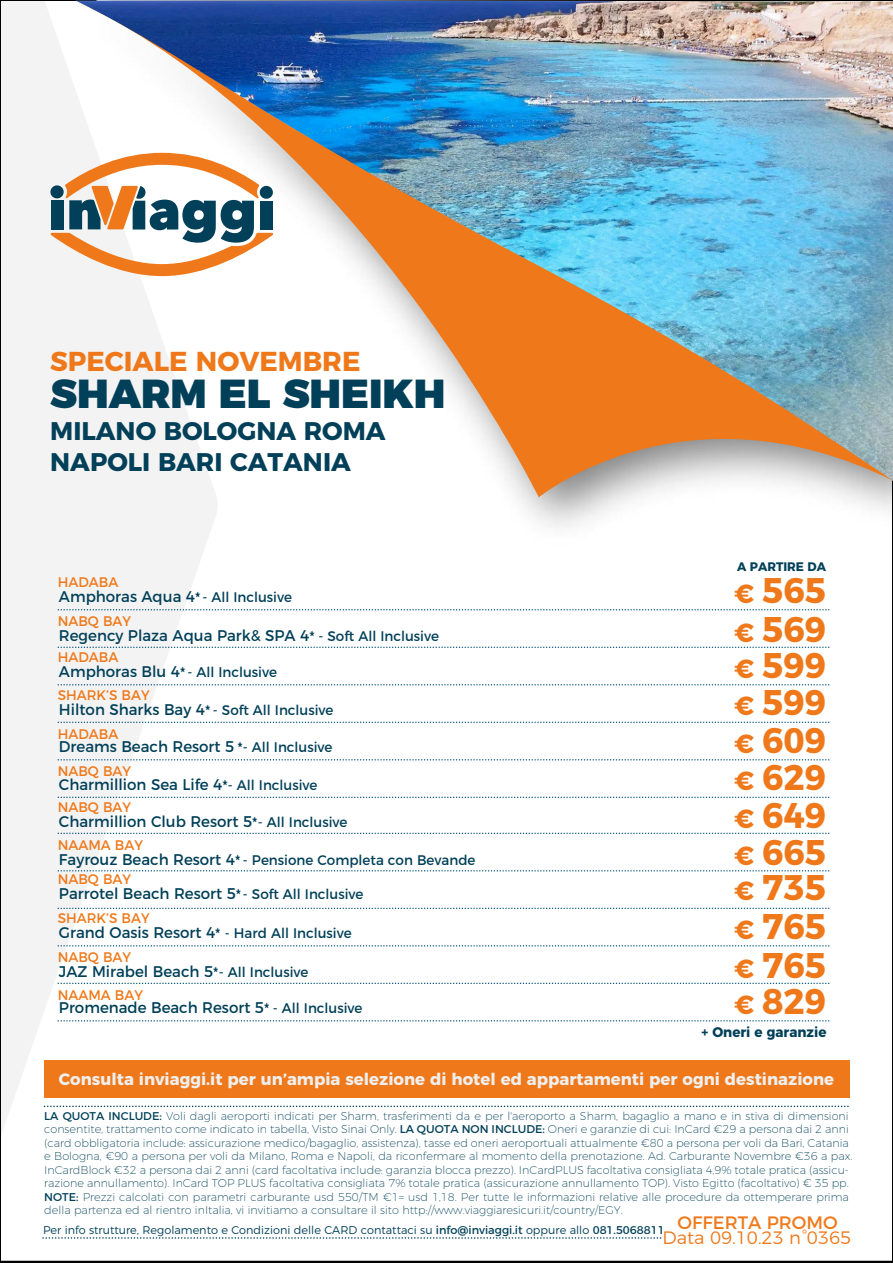
<style>
.page{position:relative;width:893px;height:1263px;background:#fff}
.page>*{position:absolute;margin:0;border:0;box-sizing:border-box;transform-origin:0 0}
.t1{font:900 40.5px "Montserrat";color:#014058}
.t2{font:700 35.55px "Montserrat";color:#ef791a}
.t3{font:700 27.3px "Montserrat";color:#ef791a}
.t4{font:700 26.25px "Montserrat";color:#ef791a}
.t5{font:700 25.5px/30.6px "Montserrat";color:#014058}
.t6{font:300 18px "Montserrat";color:#ef791a}
.t7{font:18px "Montserrat";color:#ef791a}
.t8{font:700 16.5px "Montserrat";color:#efefef}
.t9{font:15.45px "Montserrat";color:#014058}
.t10{font:13.95px/15.3px "Montserrat";color:#014058}
.t11{font:13.95px "Montserrat";color:#ef791a}
.t12{font:700 13.95px "Montserrat";color:#014058}
.t13{font:700 12.45px "Montserrat";color:#014058}
.t14{font:200 11.25px/13.5px "Montserrat";color:#014058}
.t15{font:300 11.25px "Montserrat";color:#014058}
.s1{font-family:"Berlin Sans FB"}
.s2{font-size:13.95px}
.s3{font-size:26.25px}
.s4{color:#ef791a}
.s5{font-size:15.45px}
.s6{font-family:"Berlin Sans FB";font-size:15.45px}
.s7{font-weight:400}
</style>
<div class="page">
<svg style="left:0;top:0;width:218px;height:1177px"></svg>
<img style="left:35px;top:0;width:858px;height:569px">
<svg style="left:76px;top:481px;width:817px;height:16px"></svg>
<img style="left:76px;top:1px;width:817px;height:480px">
<svg style="left:50px;top:153px;width:224px;height:123px"></svg>
<svg style="left:58px;top:609px;width:772px;height:1px"></svg>
<div style="left:45px;top:1060px;width:805px;height:38px;background:#ef791a"></div>
<svg style="left:43px;top:1237px;width:619px;height:2px"></svg>
<svg style="left:45px;top:1105px;width:804px;height:2px"></svg>
<svg style="left:58px;top:647px;width:772px;height:1px"></svg>
<svg style="left:58px;top:684px;width:772px;height:1px"></svg>
<svg style="left:58px;top:722px;width:772px;height:1px"></svg>
<svg style="left:58px;top:759px;width:772px;height:1px"></svg>
<svg style="left:58px;top:833px;width:772px;height:1px"></svg>
<svg style="left:58px;top:870px;width:772px;height:1px"></svg>
<svg style="left:58px;top:908px;width:772px;height:1px"></svg>
<svg style="left:58px;top:945px;width:772px;height:1px"></svg>
<svg style="left:58px;top:983px;width:772px;height:1px"></svg>
<svg style="left:58px;top:1020px;width:772px;height:1px"></svg>
<svg style="left:58px;top:797px;width:772px;height:1px"></svg>
<h3 class="t3" style="left:50px;top:339px;width:312px">SPECIALE NOVEMBRE</h3>
<h1 class="t1" style="left:50px;top:360px;width:397px">SHARM EL SHEIKH</h1>
<h3 class="t5" style="left:50px;top:414px;width:337px">MILANO BOLOGNA ROMA<br>NAPOLI BARI CATANIA</h3>
<p class="t11" style="left:58px;top:571px;width:62px">HADABA</p>
<h3 class="t9" style="left:59px;top:584px;width:235px">Amphoras Aqua 4<span class="s1">*</span><span class="s2">- All Inclusive</span></h3>
<p class="t11" style="left:58px;top:610px;width:75px">NABQ BAY</p>
<h3 class="t9" style="left:59px;top:623px;width:382px">Regency Plaza Aqua Park&amp; SPA 4<span class="s1">*</span> <span class="s2">- Soft All Inclusive</span></h3>
<p class="t13" style="left:737px;top:557px;width:91px">A PARTIRE DA</p>
<h2 class="t2" style="left:734px;top:561px;width:93px"><span class="s3">€</span> 565</h2>
<h2 class="t2" style="left:734px;top:600px;width:93px"><span class="s3">€</span> 569</h2>
<p class="t10" style="left:58px;top:648px;width:221px"><span class="s4">HADABA<br></span><span class="s5">Amphoras Blu 4</span><span class="s6">*</span>- All Inclusive</p>
<h2 class="t2" style="left:734px;top:636px;width:93px"><span class="s3">€</span> 599</h2>
<p class="t10" style="left:58px;top:686px;width:277px"><span class="s4">SHARK’S BAY<br></span><span class="s5">Hilton Sharks Bay 4</span><span class="s6">*</span> - Soft All Inclusive</p>
<h2 class="t2" style="left:734px;top:673px;width:93px"><span class="s3">€</span> 599</h2>
<p class="t11" style="left:58px;top:722px;width:62px">HADABA</p>
<h3 class="t9" style="left:59px;top:734px;width:275px">Dreams Beach Resort 5 <span class="s1">*</span><span class="s2">- All Inclusive</span></h3>
<h2 class="t2" style="left:734px;top:711px;width:93px"><span class="s3">€</span> 609</h2>
<p class="t11" style="left:58px;top:760px;width:75px">NABQ BAY</p>
<h3 class="t9" style="left:59px;top:809px;width:290px">Charmillion Club Resort 5<span class="s1">*</span><span class="s2">- All Inclusive</span></h3>
<h3 class="t9" style="left:59px;top:772px;width:260px">Charmillion Sea Life 4<span class="s1">*</span><span class="s2">- All Inclusive</span></h3>
<p class="t11" style="left:58px;top:796px;width:75px">NABQ BAY</p>
<h2 class="t2" style="left:734px;top:748px;width:93px"><span class="s3">€</span> 629</h2>
<h2 class="t2" style="left:734px;top:786px;width:93px"><span class="s3">€</span> 649</h2>
<p class="t10" style="left:58px;top:836px;width:419px"><span class="s4">NAAMA BAY<br></span><span class="s5">Fayrouz Beach Resort 4</span><span class="s6">*</span> - Pensione Completa con Bevande</p>
<h2 class="t2" style="left:734px;top:823px;width:93px"><span class="s3">€</span> 665</h2>
<p class="t11" style="left:58px;top:868px;width:75px">NABQ BAY</p>
<h3 class="t9" style="left:59px;top:881px;width:306px">Parrotel Beach Resort 5<span class="s1">*</span><span class="s2">- Soft All Inclusive</span></h3>
<h2 class="t2" style="left:734px;top:858px;width:93px"><span class="s3">€</span> 735</h2>
<p class="t11" style="left:58px;top:907px;width:93px">SHARK’S BAY</p>
<h2 class="t2" style="left:762px;top:897px;width:65px">765</h2>
<h3 class="t4" style="left:734px;top:908px;width:21px">€</h3>
<h3 class="t9" style="left:59px;top:920px;width:294px">Grand Oasis Resort 4<span class="s1">*</span> <span class="s2">- Hard All Inclusive</span></h3>
<p class="t11" style="left:58px;top:946px;width:75px">NABQ BAY</p>
<h3 class="t9" style="left:59px;top:959px;width:251px">JAZ Mirabel Beach 5<span class="s1">*</span><span class="s2">- All Inclusive</span></h3>
<p class="t11" style="left:58px;top:983px;width:87px">NAAMA BAY</p>
<h3 class="t9" style="left:59px;top:995px;width:305px">Promenade Beach Resort 5<span class="s1">*</span> <span class="s2">- All Inclusive</span></h3>
<h2 class="t2" style="left:734px;top:936px;width:93px"><span class="s3">€</span> 765</h2>
<h2 class="t2" style="left:734px;top:972px;width:93px"><span class="s3">€</span> 829</h2>
<p class="t12" style="left:701px;top:1020px;width:127px">+ Oneri e garanzie</p>
<h3 class="t8" style="left:59px;top:1066px;width:777px">Consulta inviaggi.it per un’ampia selezione di hotel ed appartamenti per ogni destinazione</h3>
<p class="t14" style="left:44px;top:1108px;width:810px"><span class="s7">LA QUOTA INCLUDE:</span> Voli dagli aeroporti indicati per Sharm, trasferimenti da e per l'aeroporto a Sharm, bagaglio a mano e in stiva di dimensioni consentite, trattamento come indicato in tabella, Visto Sinai Only. <span class="s7">LA QUOTA NON INCLUDE:</span> Oneri e garanzie di cui: InCard €29 a persona dai 2 anni (card obbligatoria include: assicurazione medico/bagaglio, assistenza), tasse ed oneri aeroportuali attualmente €80 a persona per voli da Bari, Catania e Bologna, €90 a persona per voli da Milano, Roma e Napoli, da riconfermare al momento della prenotazione. Ad. Carburante Novembre €36 a pax.<br>InCardBlock €32 a persona dai 2 anni (card facoltativa include: garanzia blocca prezzo). InCardPLUS facoltativa consigliata 4,9% totale pratica (assicu&shy;razione annullamento). InCard TOP PLUS facoltativa consigliata 7% totale pratica (assicurazione annullamento TOP). Visto Egitto (facoltativo) € 35 pp.<br><span class="s7">NOTE:</span> Prezzi calcolati con parametri carburante usd 550/TM €1= usd 1,18. Per tutte le informazioni relative alle procedure da ottemperare prima della partenza ed al rientro inItalia, vi invitiamo a consultare il sito http://www.viaggiaresicuri.it/country/EGY.</p>
<h3 class="t7" style="left:678px;top:1208px;width:162px">OFFERTA PROMO</h3>
<p class="t15" style="left:43px;top:1221px;width:623px">Per info strutture, Regolamento e Condizioni delle CARD contattaci su <span class="s7">info@inviaggi.it</span> oppure allo <span class="s7">081.5068811</span></p>
<h3 class="t6" style="left:663px;top:1223px;width:190px">Data 09.10.23 n°0365</h3>
</div>
